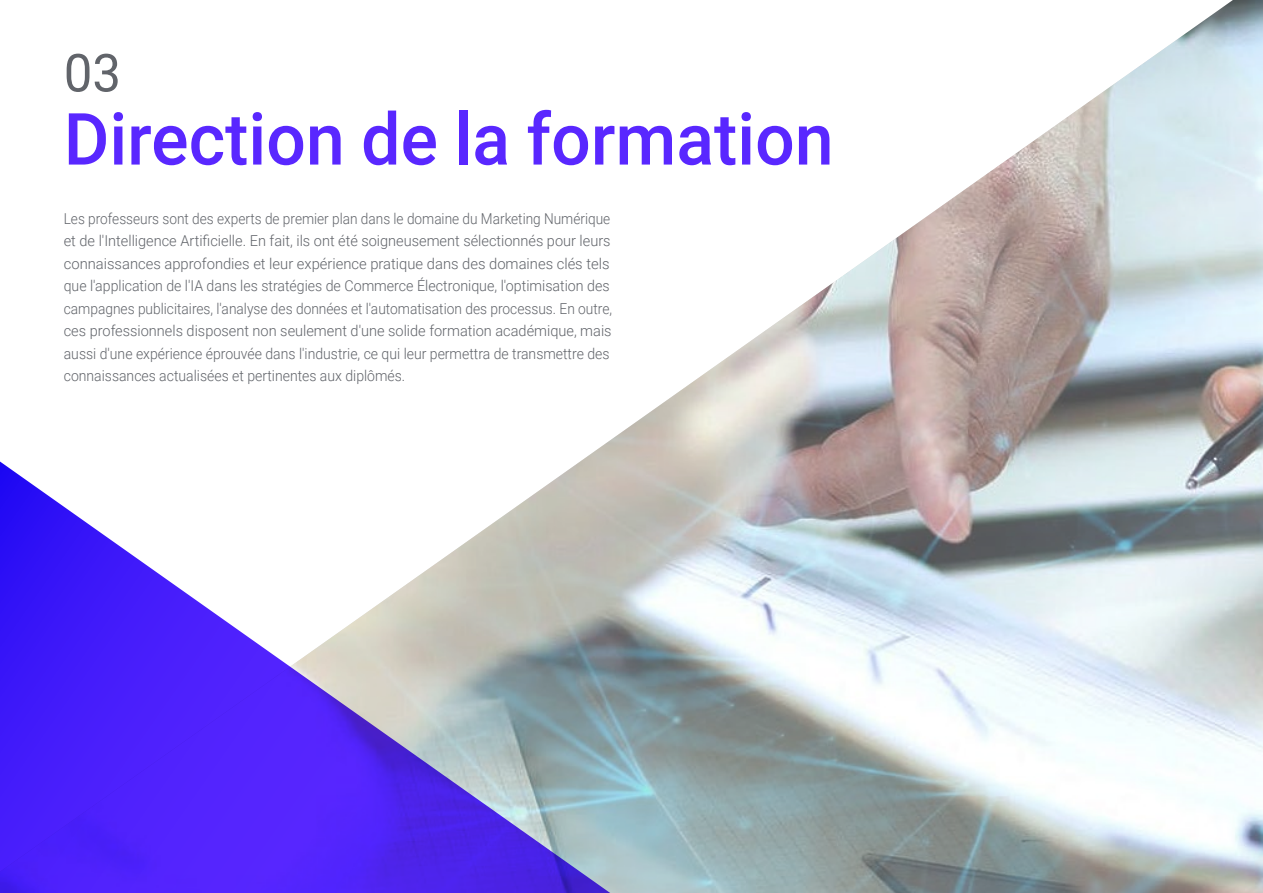
<style>
.page{position:relative;width:1263px;height:893px;background:#fff}
.page>*{position:absolute;margin:0;border:0;box-sizing:border-box;transform-origin:0 0}
.t1{font:500 72px "Roboto";color:#5927ff}
.t2{font:52.5px "Roboto";color:#61646a}
.t3{font:300 15px/22.5px "Roboto";color:#61646a;scale:.91 1}
</style>
<div class="page">
<img style="left:602px;top:0;width:661px;height:893px">
<svg style="left:0;top:446px;width:640px;height:447px"></svg>
<h2 class="t2" style="left:64px;top:36px;width:59px">03</h2>
<h1 class="t1" style="left:64px;top:89px;width:771px">Direction de la formation</h1>
<p class="t3" style="left:64px;top:207px;width:604px">Les professeurs sont des experts de premier plan dans le domaine du Marketing Numérique et de l'Intelligence Artificielle. En fait, ils ont été soigneusement sélectionnés pour leurs connaissances approfondies et leur expérience pratique dans des domaines clés tels que l'application de l'IA dans les stratégies de Commerce Électronique, l'optimisation des campagnes publicitaires, l'analyse des données et l'automatisation des processus. En outre, ces professionnels disposent non seulement d'une solide formation académique, mais aussi d'une expérience éprouvée dans l'industrie, ce qui leur permettra de transmettre des connaissances actualisées et pertinentes aux diplômés.</p>
</div>
